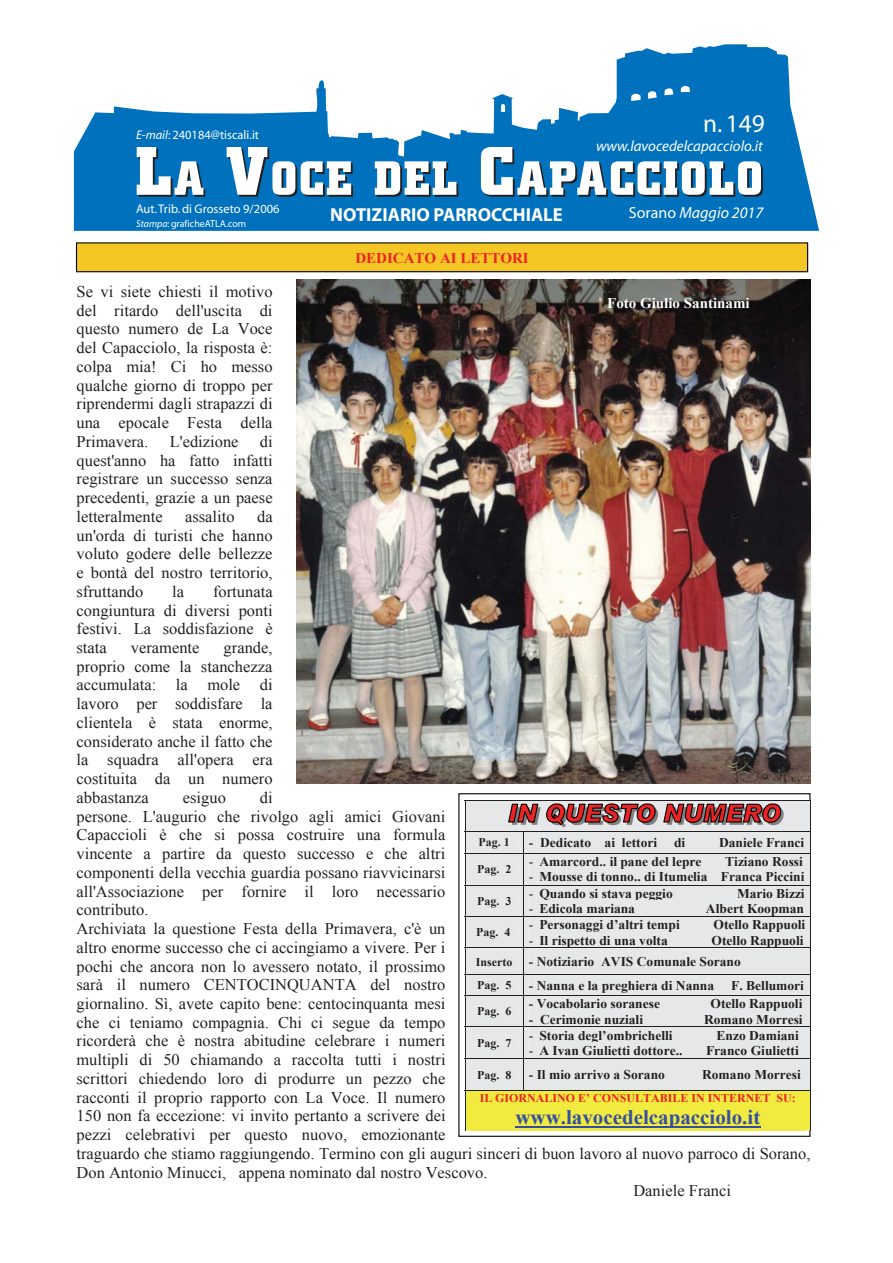
<style>
.page{position:relative;width:893px;height:1263px;background:#fff}
.page>*{position:absolute;margin:0;border:0;box-sizing:border-box;transform-origin:0 0}
.t1{font:25.5px "Myriad";color:#fff}
.t2{font:700 20.7px "Times New Roman";color:#344ea2}
.t3{font:700 18.9px "Myriad";color:#fff}
.t4{font:16.35px/18.8px "Times New Roman";color:#231f20;text-align:justify}
.t5{font:italic 16.05px "Myriad";color:#fff}
.t6{font:italic 15px "Myriad";color:#fff}
.t7{font:700 14.85px "Times New Roman";color:#fff}
.t8{font:700 14.85px "Times New Roman";color:#ed2224}
.t9{font:700 13.35px/21.3px "Times New Roman";color:#231f20}
.t10{font:12.6px "Myriad";color:#fff}
.t11{font:700 11.85px "Times New Roman";color:#231f20}
.t12{font:700 11.85px "Times New Roman";color:#ed2224}
.t13{font:10.05px "Myriad";color:#fff}
.s1{font-style:italic}
.s2{font-style:normal}
.s3{font-weight:400}
.s4{font-size:11.85px}
</style>
<div class="page">
<svg style="left:74px;top:44px;width:745px;height:187px;fill:#0071bc"></svg>
<svg style="left:137px;top:147px;width:68px;height:50px"></svg>
<svg style="left:227px;top:147px;width:126px;height:50px"></svg>
<svg style="left:375px;top:161px;width:83px;height:36px"></svg>
<svg style="left:481px;top:147px;width:282px;height:50px"></svg>
<div style="left:77px;top:243px;width:731px;height:29px;background:#f5c724"></div>
<div style="left:76px;top:242px;width:732px;height:30px;border:1px solid #010202"></div>
<img style="left:297px;top:280px;width:513px;height:504px">
<svg style="left:465px;top:800px;width:346px;height:330px;background:#d9d6d6"></svg>
<div style="left:470px;top:1091px;width:335px;height:13px;background:#f1ea3f"></div>
<div style="left:470px;top:1104px;width:335px;height:24px;background:#f1ea3f"></div>
<hr style="left:515px;top:1126px;width:245px;height:2px;background:#344ea2">
<hr style="left:470px;top:1128px;width:335px;height:2px;background:#f1ea3f">
<hr style="left:465px;top:1090px;width:346px;height:1px;background:#231f20">
<hr style="left:465px;top:1091px;width:1px;height:39px;background:#231f20">
<hr style="left:810px;top:1091px;width:1px;height:39px;background:#231f20">
<p class="t10" style="left:136px;top:130px;width:125px"><span class="s1">E-mail</span>: 240184@tiscali.it</p>
<p class="t10" style="left:136px;top:204px;width:145px">Aut. Trib. di Grosseto 9/2006</p>
<p class="t13" style="left:136px;top:220px;width:112px"><span class="s1">Stampa</span>: graficheATLA.com</p>
<p class="t3" style="left:330px;top:207px;width:234px">NOTIZIARIO PARROCCHIALE</p>
<p class="t8" style="left:355px;top:249px;width:175px">DEDICATO AI LETTORI</p>
<h1 class="t1" style="left:703px;top:114px;width:63px">n. 149</h1>
<p class="t6" style="left:596px;top:140px;width:168px">www.lavocedelcapacciolo.it</p>
<p class="t5" style="left:629px;top:206px;width:136px"><span class="s2">Sorano</span> Maggio 2017</p>
<p class="t4" style="left:77px;top:282px;width:198px">Se vi siete chiesti il motivo del ritardo dell'uscita di questo numero de La Voce del Capacciolo, la risposta è: colpa mia! Ci ho messo qualche giorno di troppo per riprendermi dagli strapazzi di una epocale Festa della Primavera.</p>
<p class="t7" style="left:607px;top:295px;width:144px">Foto Giulio Santinami</p>
<p class="t4" style="left:77px;top:432px;width:198px;text-indent:183px">di quest'anno ha fatto infatti registrare un successo senza precedenti, grazie a un paese letteralmente</p>
<p class="t4" style="left:170px;top:432px;width:70px">L'edizione</p>
<p class="t4" style="left:77px;top:507px;width:198px;text-indent:181px">da un'orda di turisti che hanno voluto godere delle bellezze e bontà del nostro territorio, sfruttando</p>
<p class="t4" style="left:185px;top:507px;width:51px">assalito</p>
<p class="t4" style="left:172px;top:582px;width:13px">la</p>
<p class="t4" style="left:77px;top:582px;width:198px;text-indent:136px">fortunata congiuntura di diversi ponti festivi. La soddisfazione è stata</p>
<p class="t4" style="left:77px;top:638px;width:198px;text-indent:147px">grande, proprio come la stanchezza accumulata: la mole di lavoro per soddisfare la clientela è stata enorme, considerato anche il fatto che la squadra all'opera era costituita da un numero abbastanza</p>
<p class="t4" style="left:131px;top:638px;width:70px">veramente</p>
<p class="t4" style="left:183px;top:788px;width:45px">esiguo</p>
<p class="t4" style="left:260px;top:788px;width:14px">di</p>
<p class="t4" style="left:77px;top:807px;width:370px">persone. L'augurio che rivolgo agli amici Giovani</p>
<p class="t4" style="left:77px;top:825px;width:370px">Capaccioli è che si possa costruire una formula</p>
<p class="t4" style="left:77px;top:844px;width:370px">vincente a partire da questo successo e che altri</p>
<p class="t4" style="left:77px;top:863px;width:370px">componenti della vecchia guardia possano riavvicinarsi</p>
<p class="t4" style="left:77px;top:882px;width:370px">all'Associazione per fornire il loro necessario</p>
<p class="t4" style="left:77px;top:900px;width:74px">contributo.</p>
<p class="t4" style="left:77px;top:919px;width:370px">Archiviata la questione Festa della Primavera, c'è un</p>
<p class="t4" style="left:77px;top:938px;width:370px">altro enorme successo che ci accingiamo a vivere. Per i</p>
<p class="t4" style="left:77px;top:957px;width:370px">pochi che ancora non lo avessero notato, il prossimo</p>
<p class="t4" style="left:77px;top:975px;width:370px">sarà il numero CENTOCINQUANTA del nostro</p>
<p class="t4" style="left:77px;top:994px;width:370px">giornalino. Sì, avete capito bene: centocinquanta mesi</p>
<p class="t4" style="left:77px;top:1013px;width:370px">che ci teniamo compagnia. Chi ci segue da tempo</p>
<p class="t4" style="left:77px;top:1032px;width:370px">ricorderà che è nostra abitudine celebrare i numeri</p>
<p class="t4" style="left:77px;top:1050px;width:371px">multipli di 50 chiamando a raccolta tutti i nostri</p>
<p class="t4" style="left:77px;top:1069px;width:370px">scrittori chiedendo loro di produrre un pezzo che</p>
<p class="t4" style="left:77px;top:1088px;width:370px">racconti il proprio rapporto con La Voce. Il numero</p>
<p class="t4" style="left:77px;top:1107px;width:371px">150 non fa eccezione: vi invito pertanto a scrivere dei</p>
<p class="t4" style="left:77px;top:1125px;width:371px">pezzi celebrativi per questo nuovo, emozionante</p>
<p class="t4" style="left:77px;top:1144px;width:735px">traguardo che stiamo raggiungendo. Termino con gli auguri sinceri di buon lavoro al nuovo parroco di Sorano,</p>
<p class="t4" style="left:77px;top:1163px;width:413px">Don Antonio Minucci, appena nominato dal nostro Vescovo.</p>
<p class="t4" style="left:633px;top:1181px;width:99px">Daniele Franci</p>
<p class="t11" style="left:479px;top:836px;width:33px">Pag. 1</p>
<p class="t9" style="left:529px;top:832px;width:130px">- Dedicato ai lettori</p>
<p class="t9" style="left:674px;top:832px;width:13px">di</p>
<p class="t9" style="left:719px;top:832px;width:87px">Daniele Franci</p>
<p class="t11" style="left:477px;top:863px;width:36px">Pag. 2</p>
<p class="t9" style="left:529px;top:851px;width:174px"><span class="s3">-</span> Amarcord.. il pane del lepre</p>
<p class="t9" style="left:725px;top:851px;width:79px">Tiziano Rossi</p>
<p class="t9" style="left:529px;top:866px;width:277px"><span class="s3">-</span> Mousse di tonno.. di Itumelia Franca Piccini</p>
<p class="t9" style="left:529px;top:883px;width:146px"><span class="s3">-</span> Quando si stava peggio</p>
<p class="t9" style="left:737px;top:883px;width:69px">Mario Bizzi</p>
<p class="t9" style="left:529px;top:898px;width:108px"><span class="s3">-</span> Edicola mariana</p>
<p class="t9" style="left:706px;top:898px;width:100px">Albert Koopman</p>
<p class="t11" style="left:477px;top:894px;width:36px">Pag. 3</p>
<p class="t9" style="left:529px;top:914px;width:153px"><span class="s3">-</span> Personaggi d’altri tempi</p>
<p class="t9" style="left:713px;top:914px;width:93px">Otello Rappuoli</p>
<p class="t9" style="left:529px;top:929px;width:141px"><span class="s3">-</span> Il rispetto di una volta</p>
<p class="t11" style="left:476px;top:926px;width:36px">Pag. 4</p>
<p class="t9" style="left:476px;top:929px;width:329px;text-indent:236px">Otello Rappuoli<br><span class="s4">Inserto</span> - Notiziario AVIS Comunale Sorano</p>
<p class="t11" style="left:477px;top:979px;width:36px">Pag. 5</p>
<p class="t9" style="left:529px;top:975px;width:187px">- Nanna e la preghiera di Nanna</p>
<p class="t9" style="left:731px;top:975px;width:74px">F. Bellumori</p>
<p class="t11" style="left:477px;top:1005px;width:36px">Pag. 6</p>
<p class="t9" style="left:529px;top:993px;width:133px">- Vocabolario soranese</p>
<p class="t9" style="left:710px;top:993px;width:93px">Otello Rappuoli</p>
<p class="t9" style="left:529px;top:1008px;width:116px">- Cerimonie nuziali</p>
<p class="t9" style="left:704px;top:1008px;width:100px">Romano Morresi</p>
<p class="t9" style="left:529px;top:1024px;width:145px"><span class="s3">-</span> Storia degl’ombrichelli</p>
<p class="t9" style="left:716px;top:1024px;width:84px">Enzo Damiani</p>
<p class="t9" style="left:529px;top:1040px;width:155px"><span class="s3">-</span> A Ivan Giulietti dottore..</p>
<p class="t9" style="left:706px;top:1040px;width:94px">Franco Giulietti</p>
<p class="t11" style="left:477px;top:1036px;width:36px">Pag. 7</p>
<p class="t11" style="left:477px;top:1068px;width:36px">Pag. 8</p>
<p class="t9" style="left:529px;top:1064px;width:138px">- Il mio arrivo a Sorano</p>
<p class="t9" style="left:702px;top:1064px;width:100px">Romano Morresi</p>
<p class="t12" style="left:480px;top:1091px;width:318px">IL GIORNALINO E’ CONSULTABILE IN INTERNET SU:</p>
<p class="t2" style="left:515px;top:1105px;width:246px">www.lavocedelcapacciolo.it</p>
</div>
